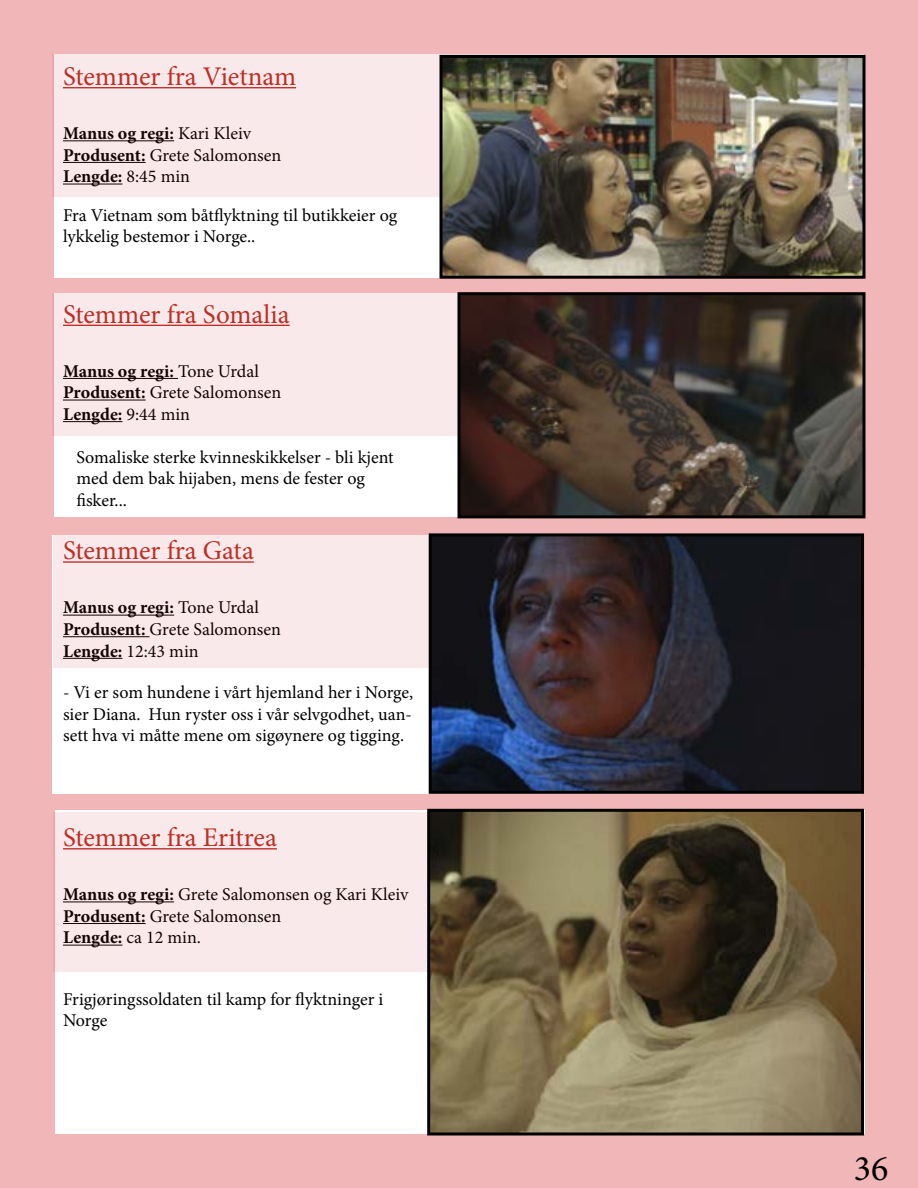
<style>
.page{position:relative;width:918px;height:1188px;background:#f0b6b8}
.page>*{position:absolute;margin:0;border:0;box-sizing:border-box;transform-origin:0 0}
.t1{font:36px "Minion Pro";color:#000}
.t2{font:27px "Minion Pro";color:#bd2f25}
.t3{font:18px/21.6px "Minion Pro";color:#000}
.s1{font-weight:700}
</style>
<div class="page">
<div style="left:54px;top:54px;width:810px;height:223px;background:#fff"></div>
<div style="left:52px;top:54px;width:812px;height:142px;background:#fae9ea"></div>
<img style="left:444px;top:59px;width:418px;height:216px">
<div style="left:440px;top:55px;width:426px;height:224px;border:3px solid #000"></div>
<div style="left:54px;top:294px;width:810px;height:223px;background:#fff"></div>
<div style="left:52px;top:294px;width:812px;height:142px;background:#fae9ea"></div>
<img style="left:462px;top:296px;width:400px;height:218px">
<div style="left:458px;top:292px;width:408px;height:226px;border:3px solid #000"></div>
<div style="left:52px;top:535px;width:810px;height:259px;background:#fff"></div>
<div style="left:53px;top:535px;width:812px;height:133px;background:#fae9ea"></div>
<img style="left:433px;top:537px;width:427px;height:253px">
<div style="left:429px;top:533px;width:435px;height:261px;border:3px solid #000"></div>
<div style="left:56px;top:810px;width:810px;height:324px;background:#fff"></div>
<div style="left:53px;top:812px;width:812px;height:160px;background:#fae9ea"></div>
<img style="left:431px;top:813px;width:429px;height:319px">
<div style="left:427px;top:809px;width:437px;height:327px;border:3px solid #000"></div>
<h2 class="t2" style="left:63px;top:58px;width:235px">Stemmer fra Vietnam</h2>
<p class="t3" style="left:63px;top:123px;width:220px"><span class="s1">Manus og regi:</span> Kari Kleiv<br><span class="s1">Produsent:</span> Grete Salomonsen<br><span class="s1">Lengde:</span> 8:45 min</p>
<p class="t3" style="left:63px;top:204px;width:336px">Fra Vietnam som båtflyktning til butikkeier og lykkelig bestemor i Norge..</p>
<h2 class="t2" style="left:63px;top:296px;width:228px">Stemmer fra Somalia</h2>
<p class="t3" style="left:63px;top:360px;width:220px"><span class="s1">Manus og regi:</span> Tone Urdal<br><span class="s1">Produsent:</span> Grete Salomonsen<br><span class="s1">Lengde:</span> 9:44 min</p>
<p class="t3" style="left:76px;top:446px;width:319px">Somaliske sterke kvinneskikkelser - bli kjent med dem bak hijaben, mens de fester og fisker...</p>
<h2 class="t2" style="left:63px;top:533px;width:192px">Stemmer fra Gata</h2>
<p class="t3" style="left:63px;top:597px;width:220px"><span class="s1">Manus og regi:</span> Tone Urdal<br><span class="s1">Produsent:</span> Grete Salomonsen<br><span class="s1">Lengde:</span> 12:43 min</p>
<p class="t3" style="left:63px;top:682px;width:352px;text-align:justify">- Vi er som hundene i vårt hjemland her i Norge, sier Diana. Hun ryster oss i vår selvgodhet, uan&shy;sett hva vi måtte mene om sigøynere og tigging.</p>
<h2 class="t2" style="left:63px;top:819px;width:215px">Stemmer fra Eritrea</h2>
<p class="t3" style="left:63px;top:884px;width:347px"><span class="s1">Manus og regi:</span> Grete Salomonsen og Kari Kleiv<br><span class="s1">Produsent:</span> Grete Salomonsen<br><span class="s1">Lengde:</span> ca 12 min.</p>
<p class="t3" style="left:63px;top:988px;width:322px">Frigjøringssoldaten til kamp for flyktninger i<br>Norge</p>
<h1 class="t1" style="left:854px;top:1144px;width:36px">36</h1>
</div>
